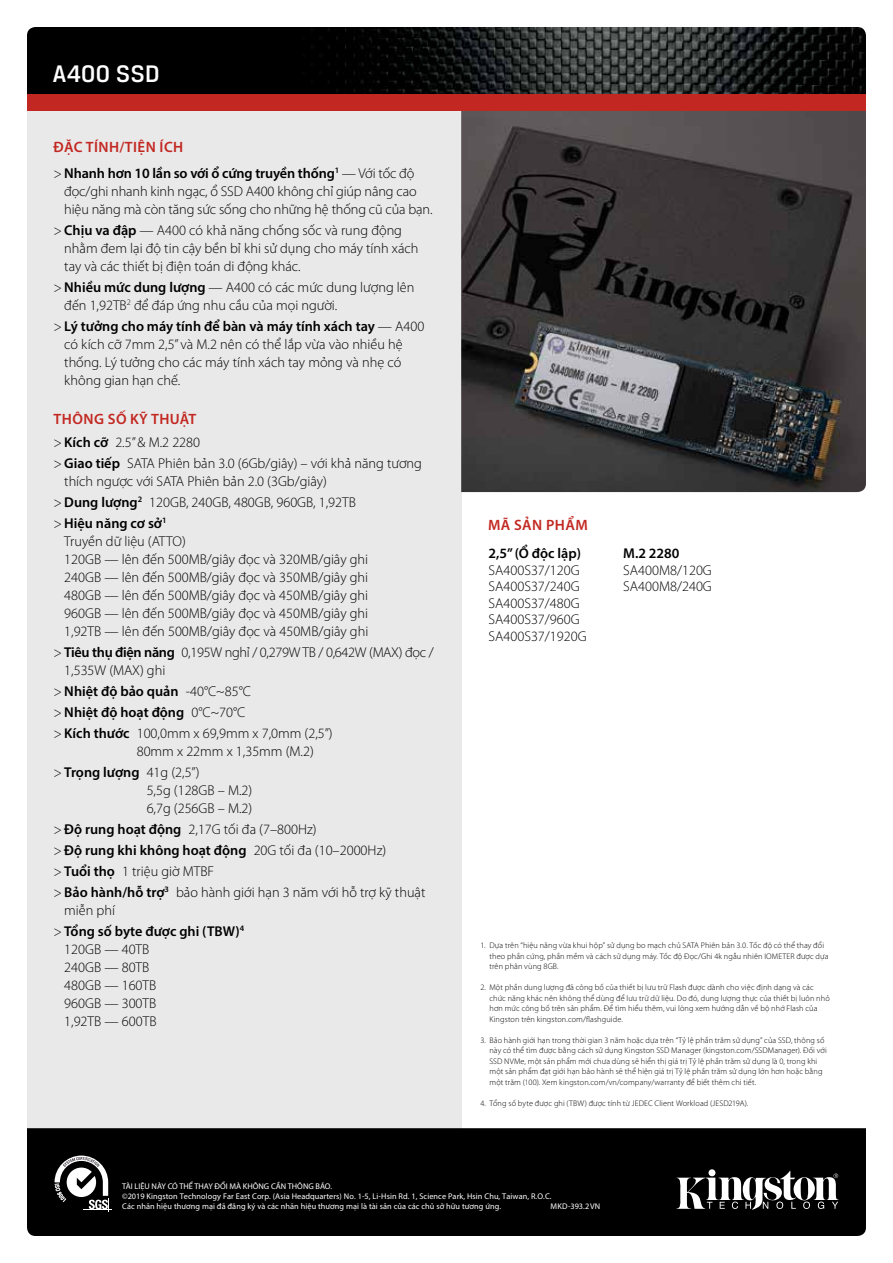
<style>
.page{position:relative;width:893px;height:1263px;background:#fff}
.page>*{position:absolute;margin:0;border:0;box-sizing:border-box;transform-origin:0 0}
.t1{font:500 25.5px "Breuer Text";letter-spacing:.01em;color:#fff}
.t2{font:600 15px "Myriad Pro";letter-spacing:.03em;color:#c22821}
.t3{font:300 14.25px/18px "Myriad Pro";color:#000}
.t4{font:300 14.25px/18px "Myriad Pro";letter-spacing:-.02em;color:#000}
.t5{font:600 14.25px/21px "Myriad Pro";color:#000}
.t6{font:300 8.25px/10.5px "Myriad Pro";letter-spacing:.015em;color:#000}
.t7{font:8.25px/9.9px "Myriad Pro";letter-spacing:.01em;color:#fff}
.s1{font-stretch:condensed}
.s2{font-weight:600}
.s3{font-weight:300}
.s4{font-weight:300;font-stretch:condensed}
</style>
<div class="page">
<div style="left:27px;top:111px;width:434px;height:1028px;background:#e5e4e5"></div>
<div style="left:27px;top:1128px;width:839px;height:108px;background:#000"></div>
<svg style="left:676px;top:1171px;width:163px;height:39px"></svg>
<svg style="left:55px;top:1155px;width:57px;height:56px"></svg>
<img style="left:27px;top:27px;width:839px;height:67px">
<div style="left:27px;top:94px;width:839px;height:17px;background:#c22821"></div>
<img style="left:461px;top:111px;width:405px;height:381px">
<h1 class="t1" style="left:53px;top:60px;width:108px">A400 SSD</h1>
<p class="t2" style="left:54px;top:138px;width:131px">ĐẶC TÍNH/TIỆN ÍCH</p>
<p class="t3" style="left:64px;top:164px;width:370px;text-indent:-11px"><span class="s1">&gt;</span> <span class="s2">Nhanh hơn 10 lần so với ổ cứng truyền thống</span><sup>1</sup> — Với tốc độ đọc/ghi nhanh kinh ngạc, ổ SSD A400 không chỉ giúp nâng cao hiệu năng mà còn tăng sức sống cho những hệ thống cũ của bạn.</p>
<p class="t3" style="left:64px;top:221px;width:356px;text-indent:-11px"><span class="s1">&gt;</span> <span class="s2">Chịu va đập</span> — A400 có khả năng chống sốc và rung động nhằm đem lại độ tin cậy bền bỉ khi sử dụng cho máy tính xách tay và các thiết bị điện toán di động khác.</p>
<p class="t3" style="left:64px;top:278px;width:352px;text-indent:-11px"><span class="s1">&gt;</span> <span class="s2">Nhiều mức dung lượng</span> — A400 có các mức dung lượng lên đến 1,92TB<sup>2</sup> để đáp ứng nhu cầu của mọi người.</p>
<p class="t3" style="left:64px;top:317px;width:362px;text-indent:-11px"><span class="s1">&gt;</span> <span class="s2">Lý tưởng cho máy tính để bàn và máy tính xách tay</span> — A400 có kích cỡ 7mm 2,5” và M.2 nên có thể lắp vừa vào nhiều hệ thống. Lý tưởng cho các máy tính xách tay mỏng và nhẹ có không gian hạn chế.</p>
<p class="t2" style="left:54px;top:409px;width:144px">THÔNG SỐ KỸ THUẬT</p>
<p class="t3" style="left:53px;top:431px;width:370px;line-height:21px"><span class="s1">&gt;</span> <span class="s2">Kích cỡ</span> 2.5” &amp; M.2 2280<br><span class="s1">&gt;</span> <span class="s2">Giao tiếp</span> SATA Phiên bản 3.0 (6Gb/giây) – với khả năng tương</p>
<p class="t3" style="left:53px;top:470px;width:304px;line-height:21px;text-indent:11px">thích ngược với SATA Phiên bản 2.0 (3Gb/giây)<br><span class="s1">&gt;</span> <span class="s2">Dung lượng</span><sup>2</sup> 120GB, 240GB, 480GB, 960GB, 1,92TB <span class="s1">&gt;</span> <span class="s2">Hiệu năng cơ sở</span><sup>1</sup></p>
<p class="t3" style="left:64px;top:532px;width:306px">Truyền dữ liệu (ATTO)<br>120GB — lên đến 500MB/giây đọc và 320MB/giây ghi 240GB — lên đến 500MB/giây đọc và 350MB/giây ghi 480GB — lên đến 500MB/giây đọc và 450MB/giây ghi 960GB — lên đến 500MB/giây đọc và 450MB/giây ghi 1,92TB — lên đến 500MB/giây đọc và 450MB/giây ghi</p>
<p class="t4" style="left:64px;top:643px;width:371px;text-indent:-11px"><span class="s1">&gt;</span> <span class="s2">Tiêu thụ điện năng</span> 0,195W nghỉ / 0,279W TB / 0,642W (MAX) đọc /<br>1,535W (MAX) ghi</p>
<p class="t3" style="left:53px;top:680px;width:281px;line-height:21px"><span class="s1">&gt;</span> <span class="s2">Nhiệt độ bảo quản</span> -40°C~85°C<br><span class="s1">&gt;</span> <span class="s2">Nhiệt độ hoạt động</span> 0°C~70°C<br><span class="s1">&gt;</span> <span class="s2">Kích thước</span> 100,0mm x 69,9mm x 7,0mm (2,5”)</p>
<p class="t3" style="left:53px;top:740px;width:262px;line-height:21px;text-indent:83px">80mm x 22mm x 1,35mm (M.2) <span class="s1">&gt;</span> <span class="s2">Trọng lượng</span> 41g (2,5”)</p>
<p class="t3" style="left:147px;top:781px;width:107px">5,5g (128GB – M.2)<br>6,7g (256GB – M.2)</p>
<p class="t3" style="left:53px;top:818px;width:373px;line-height:21px"><span class="s1">&gt;</span> <span class="s2">Độ rung hoạt động</span> 2,17G tối đa (7–800Hz)<br><span class="s1">&gt;</span> <span class="s2">Độ rung khi không hoạt động</span> 20G tối đa (10–2000Hz)<br><span class="s1">&gt;</span> <span class="s2">Tuổi thọ</span> 1 triệu giờ MTBF<br><span class="s1">&gt;</span> <span class="s2">Bảo hành/hỗ trợ</span><sup>3</sup> bảo hành giới hạn 3 năm với hỗ trợ kỹ thuật</p>
<p class="t5" style="left:53px;top:899px;width:192px;text-indent:11px"><span class="s3">miễn phí<br></span><span class="s4">&gt;</span> Tổng số byte được ghi (TBW)<sup>4</sup></p>
<p class="t3" style="left:64px;top:940px;width:94px">120GB — 40TB<br>240GB — 80TB<br>480GB — 160TB<br>960GB — 300TB<br>1,92TB — 600TB</p>
<p class="t2" style="left:488px;top:515px;width:101px">MÃ SẢN PHẨM</p>
<p class="t5" style="left:489px;top:542px;width:94px">2,5” (Ổ độc lập)</p>
<p class="t3" style="left:489px;top:561px;width:100px;line-height:16.5px">SA400S37/120G<br>SA400S37/240G<br>SA400S37/480G<br>SA400S37/960G<br>SA400S37/1920G</p>
<p class="t5" style="left:623px;top:542px;width:58px">M.2 2280</p>
<p class="t3" style="left:623px;top:561px;width:90px;line-height:16.5px">SA400M8/120G<br>SA400M8/240G</p>
<p class="t6" style="left:489px;top:940px;width:340px;text-indent:-9px">1. Dựa trên “hiệu năng vừa khui hộp” sử dụng bo mạch chủ SATA Phiên bản 3.0. Tốc độ có thể thay đổi theo phần cứng, phần mềm và cách sử dụng máy. Tốc độ Đọc/Ghi 4k ngẫu nhiên IOMETER được dựa trên phân vùng 8GB.</p>
<p class="t6" style="left:489px;top:982px;width:342px;text-indent:-9px">2. Một phần dung lượng đã công bố của thiết bị lưu trữ Flash được dành cho việc định dạng và các chức năng khác nên không thể dù ng để lưu trữ dữ liệu. Do đó, dung lượng thực của thiết bị luôn nhỏ hơn mức công bố trên sản phẩm. Để tìm hiểu thêm, vui lòng xem hướng dẫn về bộ nhớ Flash của Kingston trên kingston.com/flashguide.</p>
<p class="t6" style="left:489px;top:1035px;width:339px;text-indent:-9px">3. Bảo hành giới hạn trong thời gian 3 năm hoặc dựa trên “Tỷ lệ phần trăm sử dụng” của SSD, thông số này có thể tìm được bằng cách sử dụng Kingston SSD Manager (kingston.com/SSDManager). Đối với SSD NVMe, một sản phẩm mới chưa dùng sẽ hiển thị giá trị Tỷ lệ phần trăm sử dụng là 0, trong khi một sản phẩm đạt giới hạn bảo hành sẽ thể hiện giá trị Tỷ lệ phần trăm sử dụng lớn hơn hoặc bằng một trăm (100). Xem kingston.com/vn/company/warranty để biết thêm chi tiết.</p>
<p class="t6" style="left:480px;top:1098px;width:269px">4. Tổng số byte được ghi (TBW) được tính từ JEDEC Client Workload (JESD219A).</p>
<p class="t7" style="left:122px;top:1181px;width:211px">TÀI LIỆU NÀY CÓ THỂ THAY ĐỔI MÀ KHÔNG CẦN THÔNG BÁO.</p>
<p class="t7" style="left:122px;top:1191px;width:431px">©2019 Kingston Technology Far East Corp. (Asia Headquarters) No. 1-5, Li-Hsin Rd. 1, Science Park, Hsin Chu, Taiwan, R.O.C.<br>Các nhãn hiệu thương mại đã đăng ký và các nhãn hiệu thương mại là tài sản của các chủ sở hữu tương ứng.</p>
<p class="t7" style="left:551px;top:1201px;width:51px">MKD-393.2VN</p>
</div>
